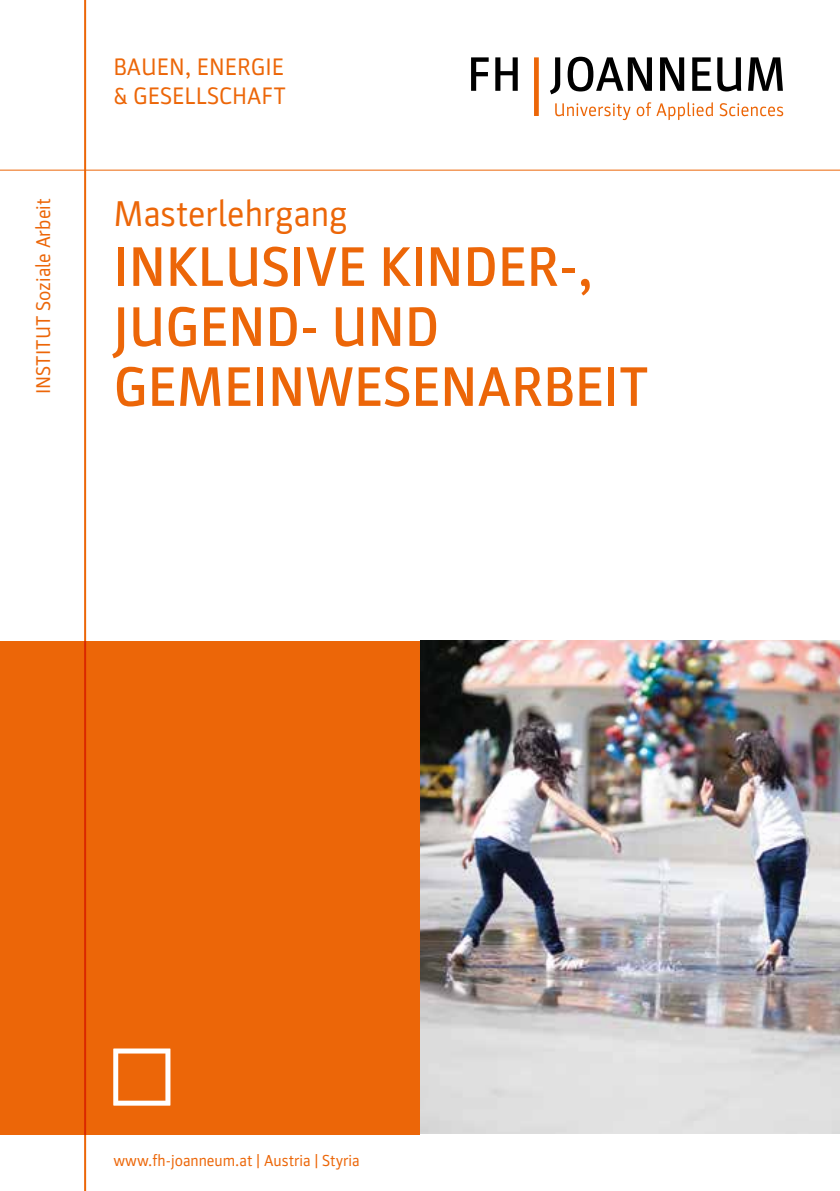
<style>
.page{position:relative;width:840px;height:1191px;background:#fff}
.page>*{position:absolute;margin:0;border:0;box-sizing:border-box;transform-origin:0 0}
.t1{font:500 56px/60px "Parka";color:#ec6608}
.t2{font:36px "Parka";color:#ec6608}
.t3{font:24px/28.8px "Parka";color:#ec6608}
.t4{font:20px "Parka";color:#ec6608}
.t5{font:16px "Parka";color:#ec6608}
</style>
<div class="page">
<svg style="left:555px;top:103px;width:75px;height:17px"></svg>
<svg style="left:636px;top:102px;width:76px;height:18px"></svg>
<svg style="left:719px;top:103px;width:63px;height:13px"></svg>
<svg style="left:471px;top:57px;width:17px;height:34px"></svg>
<svg style="left:495px;top:57px;width:22px;height:34px"></svg>
<svg style="left:534px;top:57px;width:4px;height:59px"></svg>
<svg style="left:567px;top:57px;width:84px;height:34px"></svg>
<svg style="left:660px;top:57px;width:23px;height:34px"></svg>
<svg style="left:692px;top:57px;width:18px;height:34px"></svg>
<svg style="left:717px;top:57px;width:23px;height:34px"></svg>
<svg style="left:748px;top:57px;width:34px;height:34px"></svg>
<svg style="left:550px;top:57px;width:10px;height:37px"></svg>
<hr style="left:0;top:170px;width:839px;height:1px;background:#ec6608">
<hr style="left:84px;top:0;width:2px;height:1191px;background:#ec6608">
<img style="left:420px;top:641px;width:419px;height:492px">
<div style="left:0;top:641px;width:419px;height:493px;background:#ec6608"></div>
<svg style="left:113px;top:1048px;width:57px;height:57px"></svg>
<p class="t4" style="left:32px;top:394px;width:197px;rotate:-90deg">INSTITUT Soziale Arbeit</p>
<p class="t3" style="left:113px;top:52px;width:174px">BAUEN, ENERGIE &amp; GESELLSCHAFT</p>
<p class="t2" style="left:113px;top:194px;width:236px">Masterlehrgang</p>
<p class="t1" style="left:113px;top:237px;width:536px">INKLUSIVE KINDER-,<br>JUGEND- UND<br>GEMEINWESENARBEIT</p>
<p class="t5" style="left:113px;top:1152px;width:247px">www.fh-joanneum.at | Austria | Styria</p>
</div>
